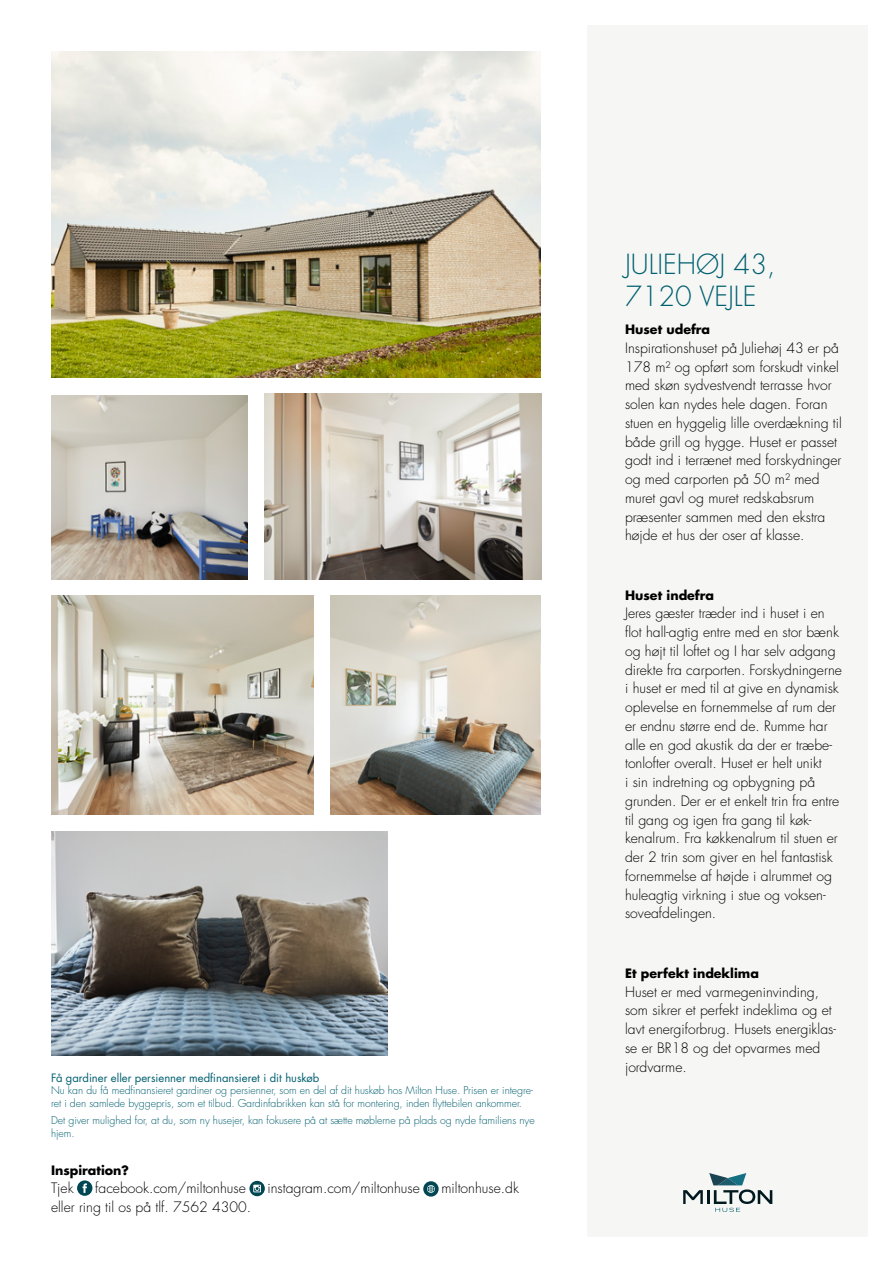
<style>
.page{position:relative;width:893px;height:1263px;background:#fff}
.page>*{position:absolute;margin:0;border:0;box-sizing:border-box;transform-origin:0 0}
.OVERSKRIFTSTYPE_TYND{font:300 27px/32.4px "Futura LT Pro";color:#005f70}
.Brødtekst_1_UDEN_ind{font:300 13.95px/18.8px "Futura LT Pro";color:#000}
.Mellemrubrik_2{font:700 12.6px "Futura LT Pro";color:#000}
.Mellemrubrik_2-2{font:11.25px "Futura LT Pro";color:#005f70}
.Brødtekst_1_UDEN_ind-2{font:300 10.5px/12.6px "Futura LT Pro";letter-spacing:-.005em;color:#005f70}
</style>
<div class="page">
<div style="left:587px;top:26px;width:280px;height:1211px;background:#f6f7f4"></div>
<img style="left:51px;top:51px;width:490px;height:326px">
<img style="left:51px;top:831px;width:337px;height:224px">
<img style="left:51px;top:595px;width:263px;height:219px">
<img style="left:51px;top:395px;width:196px;height:184px">
<img style="left:330px;top:596px;width:211px;height:218px">
<img style="left:264px;top:394px;width:277px;height:185px">
<hr style="left:707px;top:1190px;width:3px;height:14px;background:#001a20">
<svg style="left:683px;top:1190px;width:20px;height:14px"></svg>
<svg style="left:709px;top:1173px;width:63px;height:39px"></svg>
<svg style="left:77px;top:1180px;width:15px;height:16px"></svg>
<svg style="left:249px;top:1181px;width:16px;height:15px"></svg>
<svg style="left:423px;top:1181px;width:16px;height:15px"></svg>
<p class="Mellemrubrik_2-2" style="left:51px;top:1070px;width:270px">Få gardiner eller persienner medfinansieret i dit huskøb</p>
<p class="Brødtekst_1_UDEN_ind-2" style="left:51px;top:1084px;width:484px">Nu kan du få medfinansieret gardiner og persienner, som en del af dit huskøb hos Milton Huse. Prisen er integre&shy;ret i den samlede byggepris, som et tilbud. Gardinfabrikken kan stå for montering, inden flyttebilen ankommer.</p>
<p class="Brødtekst_1_UDEN_ind-2" style="left:51px;top:1114px;width:485px">Det giver mulighed for, at du, som ny husejer, kan fokusere på at sætte møblerne på plads og nyde familiens nye hjem.</p>
<p class="Mellemrubrik_2" style="left:51px;top:1160px;width:80px">Inspiration?</p>
<p class="Brødtekst_1_UDEN_ind" style="left:51px;top:1179px;width:24px">Tjek</p>
<p class="Brødtekst_1_UDEN_ind" style="left:95px;top:1179px;width:152px">facebook.com/miltonhuse</p>
<p class="Brødtekst_1_UDEN_ind" style="left:267px;top:1179px;width:154px">instagram.com/miltonhuse</p>
<p class="Brødtekst_1_UDEN_ind" style="left:441px;top:1179px;width:79px">miltonhuse.dk</p>
<p class="Brødtekst_1_UDEN_ind" style="left:51px;top:1197px;width:202px">eller ring til os på tlf. 7562 4300.</p>
<p class="OVERSKRIFTSTYPE_TYND" style="left:625px;top:248px;width:152px">JULIEHØJ 43,<br>7120 VEJLE</p>
<p class="Mellemrubrik_2" style="left:625px;top:320px;width:87px">Huset udefra</p>
<p class="Brødtekst_1_UDEN_ind" style="left:625px;top:338px;width:218px">Inspirationshuset på Juliehøj 43 er på 178 m² og opført som forskudt vinkel med skøn sydvestvendt terrasse hvor solen kan nydes hele dagen. Foran stuen en hyggelig lille overdækning til både grill og hygge. Huset er passet godt ind i terrænet med forskydninger og med carporten på 50 m² med muret gavl og muret redskabsrum præsenter sammen med den ekstra højde et hus der oser af klasse.</p>
<p class="Mellemrubrik_2" style="left:625px;top:585px;width:90px">Huset indefra</p>
<p class="Brødtekst_1_UDEN_ind" style="left:625px;top:604px;width:218px">Jeres gæster træder ind i huset i en flot hall-agtig entre med en stor bænk og højt til loftet og I har selv adgang direkte fra carporten. Forskydningerne i huset er med til at give en dynamisk oplevelse en fornemmelse af rum der er endnu større end de. Rumme har alle en god akustik da der er træbe&shy;tonlofter overalt. Huset er helt unikt<br>i sin indretning og opbygning på grunden. Der er et enkelt trin fra entre til gang og igen fra gang til køk&shy;kenalrum. Fra køkkenalrum til stuen er der 2 trin som giver en hel fantastisk fornemmelse af højde i alrummet og huleagtig virkning i stue og voksen&shy;soveafdelingen.</p>
<p class="Mellemrubrik_2" style="left:625px;top:963px;width:135px">Et perfekt indeklima</p>
<p class="Brødtekst_1_UDEN_ind" style="left:625px;top:982px;width:212px">Huset er med varmegeninvinding, som sikrer et perfekt indeklima og et lavt energiforbrug. Husets energiklas&shy;se er BR18 og det opvarmes med jordvarme.</p>
</div>
